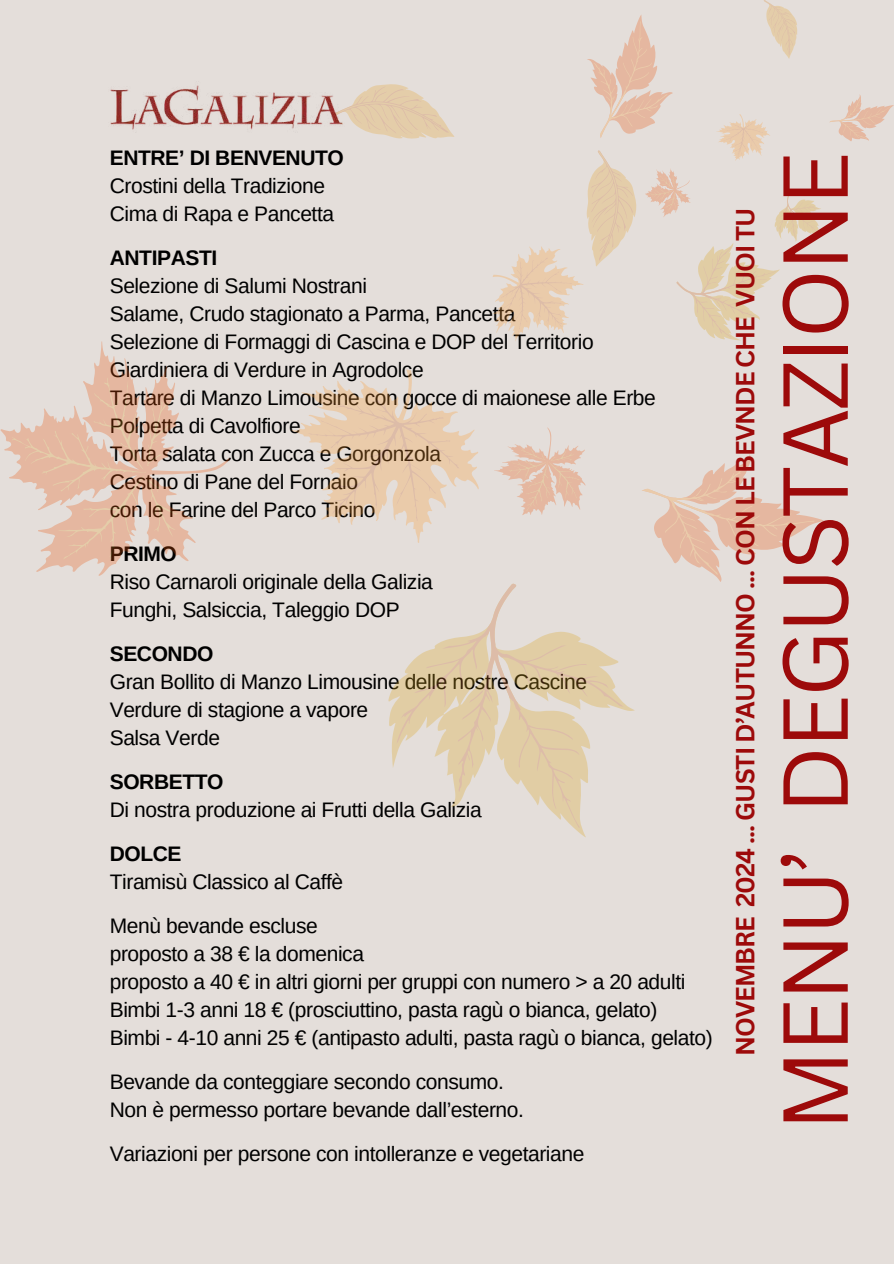
<style>
.page{position:relative;width:894px;height:1264px;background:#fff}
.page>*{position:absolute;margin:0;border:0;box-sizing:border-box;transform-origin:0 0}
.t1{font:90px "Canva Sans";letter-spacing:-.035em;color:#9d0a0a}
.t2{font:700 25.5px "Canva Sans";letter-spacing:-.035em;color:#9d0a0a}
.t3{font:21px/28px "Arimo";letter-spacing:-.02em;color:#000}
.t4{font:700 21px "Arimo";letter-spacing:-.02em;color:#000}
</style>
<div class="page">
<div style="left:0;top:0;width:893px;height:1263px;background:#e4deda"></div>
<svg style="left:388px;top:684px;width:246px;height:153px"></svg>
<svg style="left:396px;top:583px;width:227px;height:245px"></svg>
<svg style="left:0;top:341px;width:230px;height:235px"></svg>
<svg style="left:12px;top:377px;width:168px;height:182px"></svg>
<svg style="left:292px;top:369px;width:186px;height:174px"></svg>
<svg style="left:642px;top:454px;width:182px;height:128px"></svg>
<svg style="left:494px;top:427px;width:91px;height:88px"></svg>
<svg style="left:493px;top:150px;width:143px;height:191px"></svg>
<svg style="left:587px;top:15px;width:85px;height:123px"></svg>
<svg style="left:356px;top:84px;width:98px;height:55px"></svg>
<svg style="left:645px;top:169px;width:177px;height:171px"></svg>
<svg style="left:717px;top:114px;width:53px;height:47px"></svg>
<svg style="left:830px;top:94px;width:63px;height:47px"></svg>
<svg style="left:764px;top:0;width:33px;height:59px"></svg>
<img style="left:110px;top:85px;width:246px;height:45px">
<p class="t4" style="left:110px;top:146px;width:235px">ENTRE’ DI BENVENUTO</p>
<p class="t3" style="left:110px;top:171px;width:226px">Crostini della Tradizione<br>Cima di Rapa e Pancetta</p>
<p class="t4" style="left:110px;top:246px;width:109px">ANTIPASTI</p>
<p class="t3" style="left:110px;top:271px;width:547px">Selezione di Salumi Nostrani<br>Salame, Crudo stagionato a Parma, Pancetta<br>Selezione di Formaggi di Cascina e DOP del Territorio Giardiniera di Verdure in Agrodolce<br>Tartare di Manzo Limousine con gocce di maionese alle Erbe Polpetta di Cavolfiore<br>Torta salata con Zucca e Gorgonzola<br>Cestino di Pane del Fornaio<br>con le Farine del Parco Ticino</p>
<p class="t4" style="left:110px;top:542px;width:69px">PRIMO</p>
<p class="t3" style="left:110px;top:567px;width:324px">Riso Carnaroli originale della Galizia<br>Funghi, Salsiccia, Taleggio DOP</p>
<p class="t4" style="left:110px;top:642px;width:105px">SECONDO</p>
<p class="t3" style="left:110px;top:667px;width:478px">Gran Bollito di Manzo Limousine delle nostre Cascine<br>Verdure di stagione a vapore<br>Salsa Verde</p>
<p class="t4" style="left:110px;top:770px;width:115px">SORBETTO</p>
<p class="t3" style="left:110px;top:795px;width:373px">Di nostra produzione ai Frutti della Galizia</p>
<p class="t4" style="left:110px;top:842px;width:73px">DOLCE</p>
<p class="t3" style="left:110px;top:860px;width:235px;line-height:44px">Tiramisù Classico al Caffè<br>Menù bevande escluse</p>
<p class="t3" style="left:110px;top:939px;width:604px">proposto a 38 € la domenica<br>proposto a 40 € in altri giorni per gruppi con numero &gt; a 20 adulti Bimbi 1-3 anni 18 € (prosciuttino, pasta ragù o bianca, gelato)<br>Bimbi - 4-10 anni 25 € (antipasto adulti, pasta ragù o bianca, gelato)</p>
<p class="t3" style="left:110px;top:1067px;width:415px">Bevande da conteggiare secondo consumo.<br>Non è permesso portare bevande dall’esterno.</p>
<p class="t3" style="left:110px;top:1139px;width:476px">Variazioni per persone con intolleranze e vegetariane</p>
<p class="t2" style="left:727px;top:1056px;width:850px;rotate:-90deg">NOVEMBRE 2024 ... GUSTI D’AUTUNNO ... CON LE BEVNDE CHE VUOI TU</p>
<h1 class="t1" style="left:751px;top:1130px;width:980px;rotate:-90deg">MENU’ DEGUSTAZIONE</h1>
</div>
